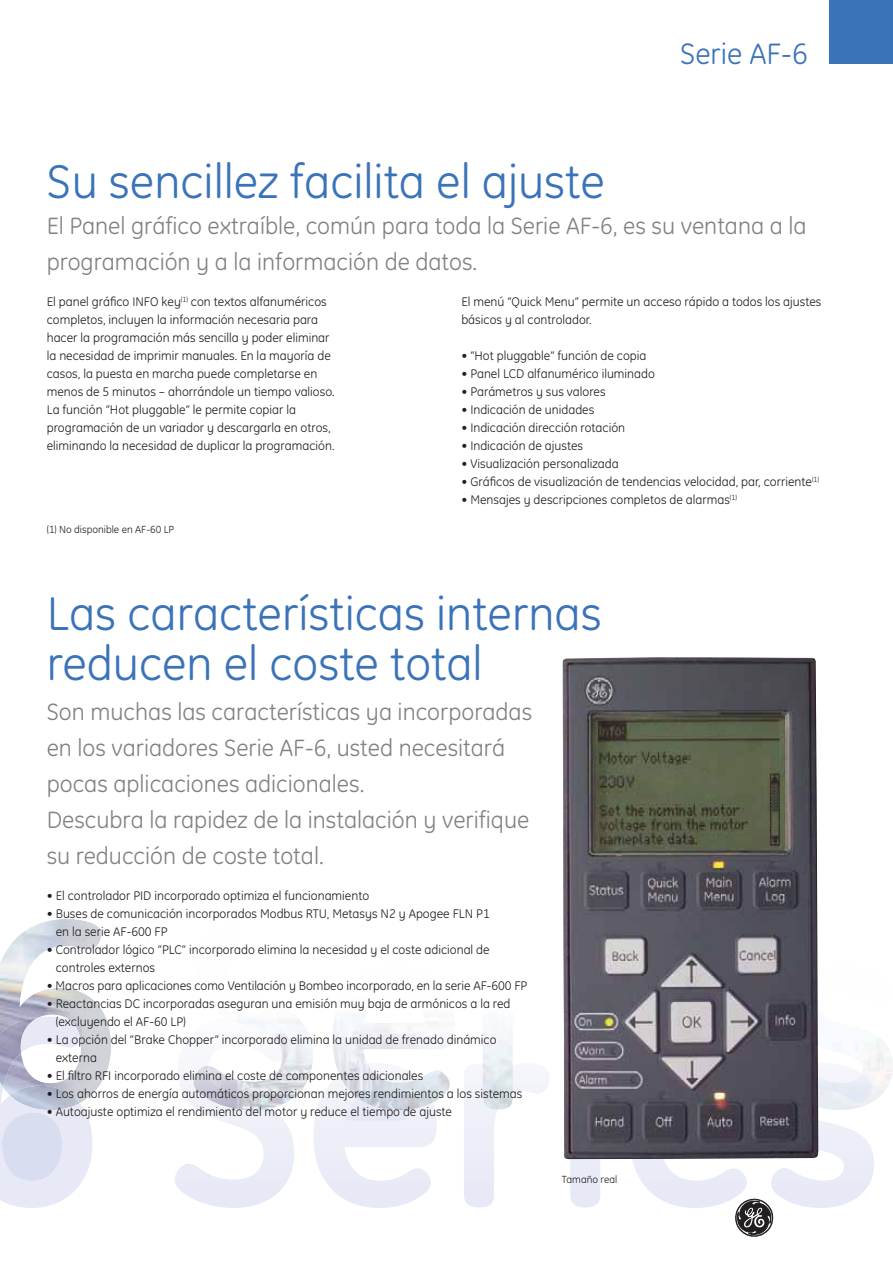
<style>
.page{position:relative;width:893px;height:1263px;background:#fff}
.page>*{position:absolute;margin:0;border:0;box-sizing:border-box;transform-origin:0 0}
.t1{font:48px/49.5px "GE Inspira";color:#3b73b9}
.t2{font:30px "GE Inspira";color:#3b73b9}
.t3{font:24px/36px "GE Inspira";color:#808285}
.t4{font:12.75px/18px "GE Inspira";color:#231f20}
.t5{font:10.5px "GE Inspira";color:#231f20}
</style>
<div class="page">
<svg style="left:0;top:1108px;width:92px;height:100px"></svg>
<img style="left:0;top:919px;width:111px;height:182px">
<img style="left:0;top:1017px;width:83px;height:93px">
<svg style="left:314px;top:1083px;width:123px;height:125px"></svg>
<svg style="left:464px;top:1071px;width:85px;height:136px"></svg>
<svg style="left:570px;top:1159px;width:30px;height:48px"></svg>
<img style="left:332px;top:1015px;width:123px;height:87px">
<img style="left:339px;top:1064px;width:94px;height:46px">
<img style="left:357px;top:1090px;width:47px;height:20px">
<img style="left:238px;top:1015px;width:75px;height:82px">
<img style="left:483px;top:1083px;width:30px;height:26px">
<img style="left:482px;top:1040px;width:31px;height:43px">
<svg style="left:175px;top:1017px;width:119px;height:191px"></svg>
<img style="left:563px;top:657px;width:255px;height:502px">
<div style="left:829px;top:0;width:64px;height:64px;background:#3b73b9"></div>
<svg style="left:630px;top:1063px;width:244px;height:174px"></svg>
<h2 class="t2" style="left:680px;top:42px;width:129px">Serie AF-6</h2>
<h1 class="t1" style="left:47px;top:162px;width:560px">Su sencillez facilita el ajuste</h1>
<h3 class="t3" style="left:47px;top:210px;width:761px">El Panel gráfico extraíble, común para toda la Serie AF-6, es su ventana a la programación y a la información de datos.</h3>
<p class="t4" style="left:47px;top:294px;width:289px">El panel gráfico INFO key<sup>(1)</sup> con textos alfanuméricos completos, incluyen la información necesaria para hacer la programación más sencilla y poder eliminar la necesidad de imprimir manuales. En la mayoría de casos, la puesta en marcha puede completarse en menos de 5 minutos – ahorrándole un tiempo valioso.<br>La función “Hot pluggable” le permite copiar la programación de un variador y descargarla en otros, eliminando la necesidad de duplicar la programación.</p>
<p class="t4" style="left:461px;top:294px;width:362px">El menú “Quick Menu” permite un acceso rápido a todos los ajustes básicos y al controlador.</p>
<p class="t4" style="left:461px;top:348px;width:187px">• “Hot pluggable” función de copia</p>
<p class="t4" style="left:461px;top:366px;width:195px">• Panel LCD alfanumérico iluminado</p>
<p class="t4" style="left:461px;top:384px;width:146px">• Parámetros y sus valores</p>
<p class="t4" style="left:461px;top:402px;width:134px">• Indicación de unidades</p>
<p class="t4" style="left:461px;top:420px;width:165px">• Indicación dirección rotación</p>
<p class="t4" style="left:461px;top:438px;width:123px">• Indicación de ajustes</p>
<p class="t4" style="left:461px;top:456px;width:159px">• Visualización personalizada</p>
<p class="t4" style="left:461px;top:474px;width:359px">• Gráficos de visualización de tendencias velocidad, par, corriente<sup>(1)</sup></p>
<p class="t4" style="left:461px;top:492px;width:277px">• Mensajes y descripciones completos de alarmas<sup>(1)</sup></p>
<p class="t5" style="left:47px;top:525px;width:129px">(1) No disponible en AF-60 LP</p>
<h1 class="t1" style="left:47px;top:594px;width:556px">Las características internas reducen el coste total</h1>
<h3 class="t3" style="left:47px;top:696px;width:487px">Son muchas las características ya incorporadas en los variadores Serie AF-6, usted necesitará pocas aplicaciones adicionales.<br>Descubra la rapidez de la instalación y verifique su reducción de coste total.</h3>
<p class="t4" style="left:47px;top:888px;width:324px">• El controlador PID incorporado optimiza el funcionamiento</p>
<p class="t4" style="left:56px;top:906px;width:436px;text-indent:-9px">• Buses de comunicación incorporados Modbus RTU, Metasys N2 y Apogee FLN P1 en la serie AF-600 FP</p>
<p class="t4" style="left:56px;top:942px;width:435px;text-indent:-9px">• Controlador lógico “PLC” incorporado elimina la necesidad y el coste adicional de controles externos</p>
<p class="t4" style="left:47px;top:978px;width:482px">• Macros para aplicaciones como Ventilación y Bombeo incorporado, en la serie AF-600 FP</p>
<p class="t4" style="left:56px;top:996px;width:456px;text-indent:-9px">• Reactancias DC incorporadas aseguran una emisión muy baja de armónicos a la red (excluyendo el AF-60 LP)</p>
<p class="t4" style="left:56px;top:1032px;width:442px;text-indent:-9px">• La opción del “Brake Chopper” incorporado elimina la unidad de frenado dinámico externa</p>
<p class="t4" style="left:47px;top:1068px;width:378px">• El filtro RFI incorporado elimina el coste de componentes adicionales</p>
<p class="t4" style="left:47px;top:1086px;width:477px">• Los ahorros de energía automáticos proporcionan mejores rendimientos a los sistemas</p>
<p class="t4" style="left:47px;top:1104px;width:407px">• Autoajuste optimiza el rendimiento del motor y reduce el tiempo de ajuste</p>
<p class="t5" style="left:562px;top:1176px;width:57px">Tamaño real</p>
</div>
